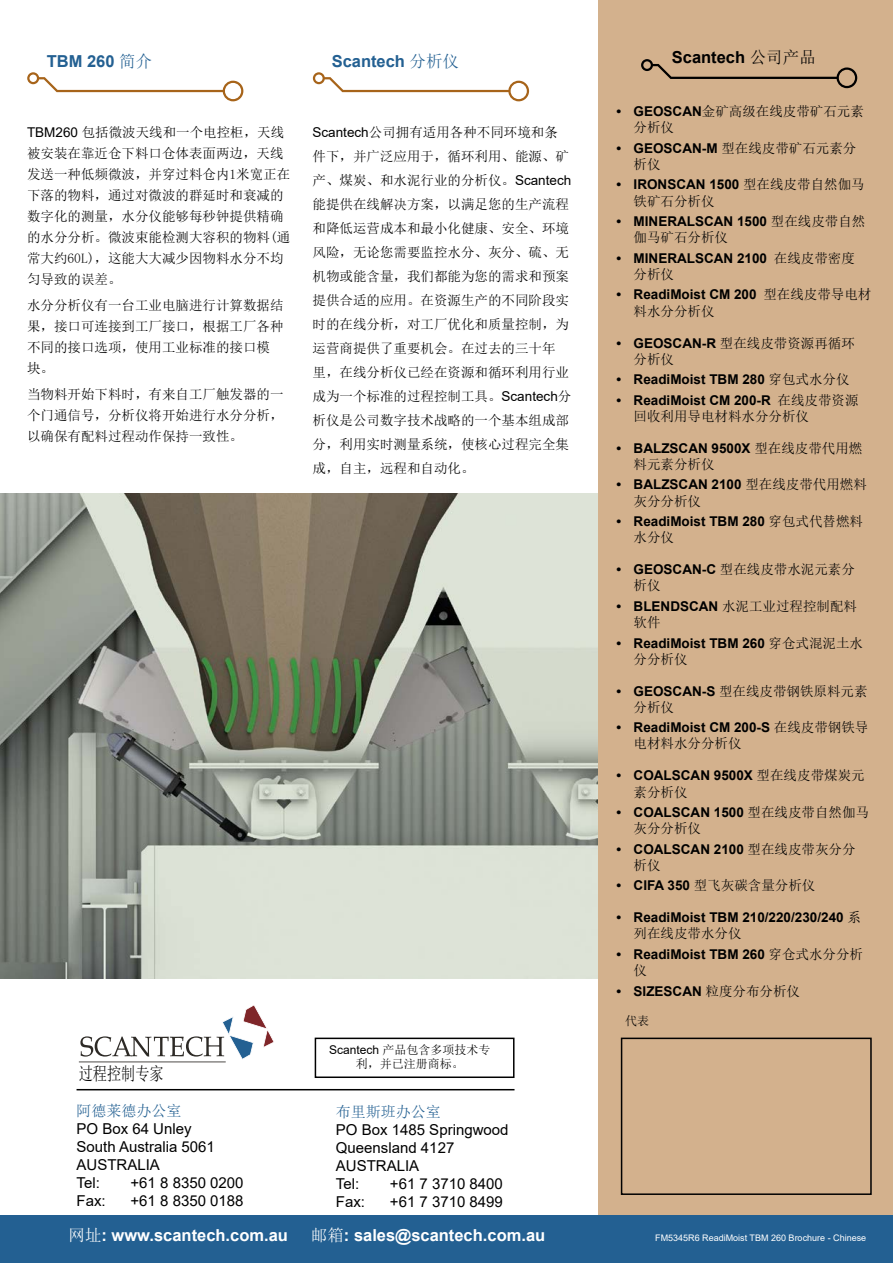
<style>
.page{position:relative;width:893px;height:1263px;background:#fff}
.page>*{position:absolute;margin:0;border:0;box-sizing:border-box;transform-origin:0 0}
.t1{font:18.3px "Sim Sun";color:#000;scale:.78 1}
.t2{font:700 16.5px "Arial";color:#fff}
.t3{font:700 16.5px "Arial";color:#236092}
.t4{font:700 16.5px "Arial";color:#000}
.t5{font:15px/18px "Arial";color:#000}
.t6{font:15px "Sim Sun";color:#236092}
.t7{font:13.5px/24px "Sim Sun";color:#000}
.t8{font:700 13.5px "Arial";color:#000}
.t9{font:12px/14.4px "Sim Sun";color:#000;text-align:center}
.t10{font:9px "Arial";color:#fff}
.s1{font-family:"Sim Sun";font-weight:400}
.s2{font-family:"Arial"}
.s3{font-family:"Arial";font-weight:700}
</style>
<div class="page">
<img style="left:0;top:493px;width:598px;height:485px">
<div style="left:598px;top:0;width:295px;height:1220px;background:#d3b18d"></div>
<div style="left:0;top:1215px;width:893px;height:48px;background:#236092"></div>
<svg style="left:80px;top:1005px;width:194px;height:54px"></svg>
<hr style="left:79px;top:1061px;width:147px;height:1px;background:#2d2a26">
<svg style="left:27px;top:72px;width:216px;height:29px"></svg>
<svg style="left:313px;top:72px;width:216px;height:29px"></svg>
<hr style="left:77px;top:1089px;width:437px;height:1px;background:#000">
<svg style="left:641px;top:59px;width:216px;height:29px"></svg>
<div style="left:621px;top:1037px;width:251px;height:158px;border:2px solid #000"></div>
<div style="left:315px;top:1037px;width:199px;height:41px;border:2px solid #000"></div>
<p class="t3" style="left:47px;top:50px;width:107px">TBM 260 <span class="s1">简介</span></p>
<p class="t3" style="left:332px;top:50px;width:129px">Scantech <span class="s1">分析仪</span></p>
<p class="t7" style="left:27px;top:122px;width:265px;line-height:21px"><span class="s2">TBM260</span> 包括微波天线和一个电控柜，天线被安装在靠近仓下料口仓体表面两边，天线发送一种低频微波，并穿过料仓内1米宽正在下落的物料，通过对微波的群延时和衰减的数字化的测量，水分仪能够每秒钟提供精确的水分分析。微波束能检测大容积的物料(通常大约60L)，这能大大减少因物料水分不均匀导致的误差。</p>
<p class="t7" style="left:27px;top:295px;width:258px;line-height:21px">水分分析仪有一台工业电脑进行计算数据结果，接口可连接到工厂接口，根据工厂各种不同的接口选项，使用工业标准的接口模块。</p>
<p class="t7" style="left:27px;top:383px;width:258px;line-height:21px;text-align:justify">当物料开始下料时，有来自工厂触发器的一个门通信号，分析仪将开始进行水分分析，以确保有配料过程动作保持一致性。</p>
<p class="t7" style="left:313px;top:121px;width:260px"><span class="s2">Scantech</span>公司拥有适用各种不同环境和条件下，并广泛应用于，循环利用、能源、矿产、煤炭、和水泥行业的分析仪。<span class="s2">Scantech</span>能提供在线解决方案，以满足您的生产流程和降低运营成本和最小化健康、安全、环境风险，无论您需要监控水分、灰分、硫、无机物或能含量，我们都能为您的需求和预案提供合适的应用。在资源生产的不同阶段实时的在线分析，对工厂优化和质量控制，为运营商提供了重要机会。在过去的三十年里，在线分析仪已经在资源和循环利用行业成为一个标准的过程控制工具。<span class="s2">Scantech</span>分析仪是公司数字技术战略的一个基本组成部分，利用实时测量系统，使核心过程完全集成，自主，远程和自动化。</p>
<h1 class="t1" style="left:79px;top:1064px;width:111px">过程控制专家</h1>
<p class="t9" style="left:329px;top:1042px;width:163px"><span class="s2">Scantech</span> 产品包含多项技术专利，并已注册商标。</p>
<p class="t6" style="left:77px;top:1103px;width:107px">阿德莱德办公室</p>
<p class="t5" style="left:77px;top:1120px;width:140px">PO Box 64 Unley<br>South Australia 5061<br>AUSTRALIA<br>Tel:</p>
<p class="t5" style="left:131px;top:1174px;width:115px">+61 8 8350 0200</p>
<p class="t6" style="left:336px;top:1104px;width:106px">布里斯班办公室</p>
<p class="t5" style="left:336px;top:1121px;width:174px">PO Box 1485 Springwood<br>Queensland 4127<br>AUSTRALIA<br>Tel:</p>
<p class="t5" style="left:390px;top:1175px;width:115px">+61 7 3710 8400</p>
<p class="t5" style="left:77px;top:1192px;width:31px">Fax:</p>
<p class="t5" style="left:131px;top:1192px;width:115px">+61 8 8350 0188</p>
<p class="t5" style="left:336px;top:1193px;width:31px">Fax:</p>
<p class="t5" style="left:390px;top:1193px;width:115px">+61 7 3710 8499</p>
<p class="t4" style="left:672px;top:46px;width:145px">Scantech <span class="s1">公司产品</span></p>
<p class="t7" style="left:634px;top:103px;width:232px;line-height:16.2px;text-indent:-17px"><span class="s3">• GEOSCAN</span>金矿高级在线皮带矿石元素分析仪</p>
<p class="t8" style="left:617px;top:139px;width:241px">• GEOSCAN-M <span class="s1">型在线皮带矿石元素分</span></p>
<p class="t7" style="left:634px;top:152px;width:28px">析仪</p>
<p class="t8" style="left:617px;top:175px;width:250px">• IRONSCAN 1500 <span class="s1">型在线皮带自然伽马</span></p>
<p class="t7" style="left:634px;top:189px;width:82px">铁矿石分析仪</p>
<p class="t8" style="left:617px;top:212px;width:250px">• MINERALSCAN 1500 <span class="s1">型在线皮带自然</span></p>
<p class="t7" style="left:634px;top:225px;width:96px">伽马矿石分析仪</p>
<p class="t8" style="left:617px;top:249px;width:240px">• MINERALSCAN 2100 <span class="s1">在线皮带密度</span></p>
<p class="t7" style="left:634px;top:262px;width:42px">分析仪</p>
<p class="t8" style="left:617px;top:285px;width:256px">• ReadiMoist CM 200 <span class="s1">型在线皮带导电材</span></p>
<p class="t7" style="left:634px;top:299px;width:82px">料水分分析仪</p>
<p class="t8" style="left:617px;top:333px;width:240px">• GEOSCAN-R <span class="s1">型在线皮带资源再循环</span></p>
<p class="t7" style="left:634px;top:347px;width:42px">分析仪</p>
<p class="t8" style="left:617px;top:370px;width:235px">• ReadiMoist TBM 280 <span class="s1">穿包式水分仪</span></p>
<p class="t8" style="left:617px;top:390px;width:244px">• ReadiMoist CM 200-R <span class="s1">在线皮带资源</span></p>
<p class="t7" style="left:634px;top:404px;width:177px">回收利用导电材料水分分析仪</p>
<p class="t8" style="left:617px;top:438px;width:247px">• BALZSCAN 9500X <span class="s1">型在线皮带代用燃</span></p>
<p class="t7" style="left:634px;top:452px;width:82px">料元素分析仪</p>
<p class="t8" style="left:617px;top:475px;width:252px">• BALZSCAN 2100 <span class="s1">型在线皮带代用燃料</span></p>
<p class="t7" style="left:634px;top:489px;width:69px">灰分分析仪</p>
<p class="t8" style="left:617px;top:512px;width:248px">• ReadiMoist TBM 280 <span class="s1">穿包式代替燃料</span></p>
<p class="t7" style="left:634px;top:525px;width:42px">水分仪</p>
<p class="t8" style="left:617px;top:560px;width:240px">• GEOSCAN-C <span class="s1">型在线皮带水泥元素分</span></p>
<p class="t7" style="left:634px;top:573px;width:28px">析仪</p>
<p class="t8" style="left:617px;top:597px;width:242px">• BLENDSCAN <span class="s1">水泥工业过程控制配料</span></p>
<p class="t7" style="left:634px;top:610px;width:28px">软件</p>
<p class="t8" style="left:617px;top:633px;width:248px">• ReadiMoist TBM 260 <span class="s1">穿仓式混泥土水</span></p>
<p class="t7" style="left:634px;top:647px;width:55px">分分析仪</p>
<p class="t7" style="left:634px;top:683px;width:236px;line-height:16.2px;text-indent:-17px"><span class="s3">• GEOSCAN-S</span> 型在线皮带钢铁原料元素分析仪</p>
<p class="t8" style="left:617px;top:718px;width:253px">• ReadiMoist CM 200-S <span class="s1">在线皮带钢铁导</span></p>
<p class="t7" style="left:634px;top:732px;width:109px">电材料水分分析仪</p>
<p class="t8" style="left:617px;top:766px;width:250px">• COALSCAN 9500X <span class="s1">型在线皮带煤炭元</span></p>
<p class="t7" style="left:634px;top:780px;width:55px">素分析仪</p>
<p class="t8" style="left:617px;top:803px;width:254px">• COALSCAN 1500 <span class="s1">型在线皮带自然伽马</span></p>
<p class="t7" style="left:634px;top:816px;width:69px">灰分分析仪</p>
<p class="t8" style="left:617px;top:839px;width:241px">• COALSCAN 2100 <span class="s1">型在线皮带灰分分</span></p>
<p class="t7" style="left:634px;top:853px;width:28px">析仪</p>
<p class="t7" style="left:617px;top:873px;width:200px"><span class="s3">• CIFA 350</span> 型飞灰碳含量分析仪</p>
<p class="t8" style="left:617px;top:908px;width:246px">• ReadiMoist TBM 210/220/230/240 <span class="s1">系</span></p>
<p class="t7" style="left:634px;top:922px;width:109px">列在线皮带水分仪</p>
<p class="t8" style="left:617px;top:945px;width:248px">• ReadiMoist TBM 260 <span class="s1">穿仓式水分分析</span></p>
<p class="t7" style="left:634px;top:958px;width:15px">仪</p>
<p class="t8" style="left:617px;top:981px;width:185px">• SIZESCAN <span class="s1">粒度分布分析仪</span></p>
<p class="t9" style="left:625px;top:1013px;width:25px">代表</p>
<p class="t2" style="left:69px;top:1223px;width:221px"><span class="s1">网址</span>: www.scantech.com.au</p>
<p class="t2" style="left:311px;top:1223px;width:236px"><span class="s1">邮箱</span>: sales@scantech.com.au</p>
<p class="t10" style="left:655px;top:1232px;width:212px">FM5345R6 ReadiMoist TBM 260 Brochure - Chinese</p>
</div>
